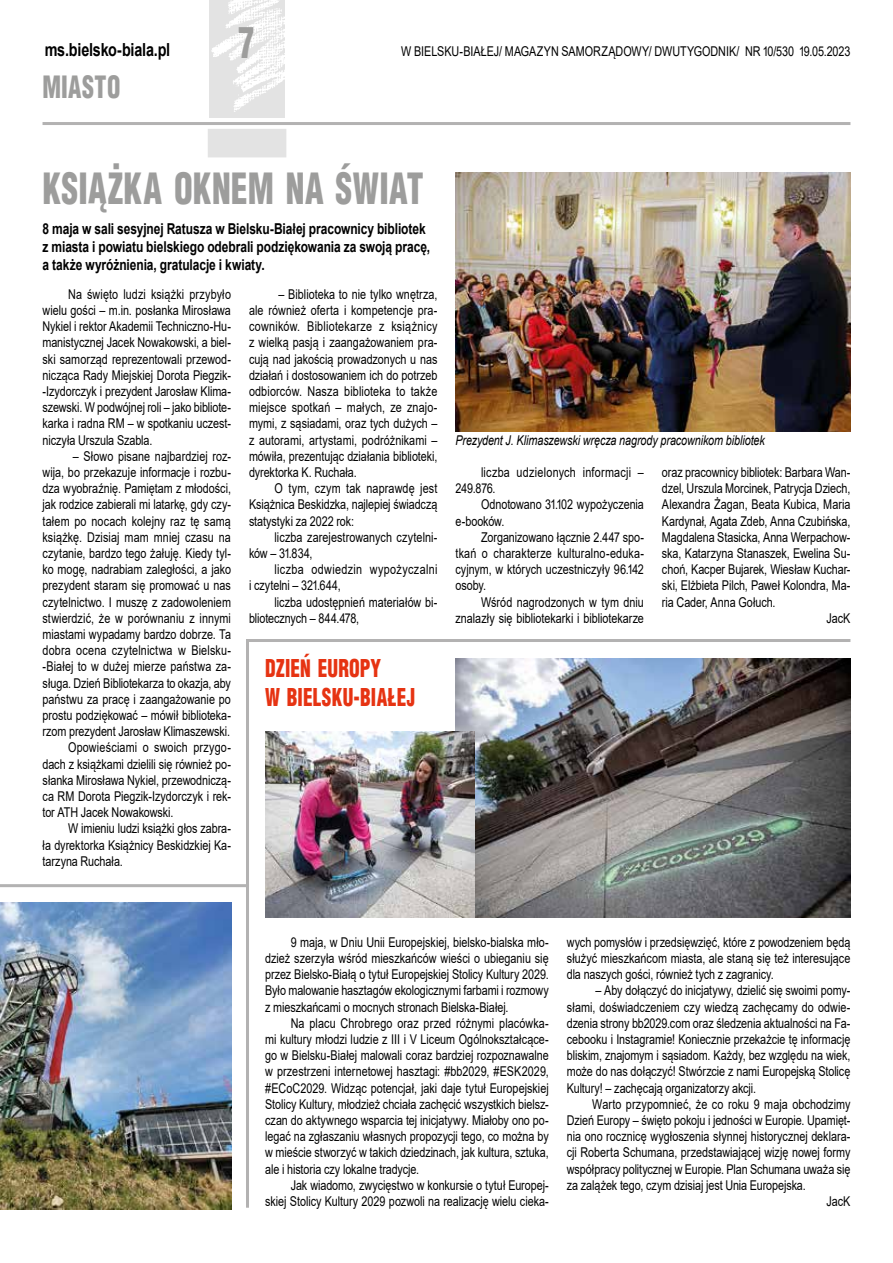
<style>
.page{position:relative;width:893px;height:1263px;background:#fff}
.page>*{position:absolute;margin:0;border:0;box-sizing:border-box;transform-origin:0 0}
.t1{font:900 42px "Switzerland Cond";letter-spacing:.015em;color:#9d9d9c;scale:.8 1}
.t2{font:900 30px "Switzerland Cond";letter-spacing:.02em;color:#9d9d9c;scale:.8 1}
.t3{font:900 24px/28.8px "Switzerland Cond";letter-spacing:.01em;color:#e63312;scale:.8 1}
.t4{font:700 18px "Arial";letter-spacing:-.015em;color:#000;scale:.8 1}
.t5{font:700 15px/18px "Arial";letter-spacing:-.005em;color:#000;scale:.8 1}
.t6{font:13.5px/16.2px "Arial";letter-spacing:-.005em;color:#000;text-align:justify;scale:.8 1}
.t7{font:13.5px "Arial";letter-spacing:.015em;color:#000;scale:.8 1}
.t8{font:italic 13.5px "Arial";letter-spacing:-.01em;color:#000;scale:.8 1}
.t9{font:13.5px/16.2px "Arial";letter-spacing:.025em;color:#000;scale:.8 1}
.t10{font:13.5px/16.2px "Arial";letter-spacing:.02em;color:#000;scale:.8 1}
</style>
<div class="page">
<hr style="left:43px;top:122px;width:807px;height:3px;background:#b3b2b2">
<img style="left:209px;top:0;width:76px;height:117px">
<div style="left:208px;top:129px;width:78px;height:28px;background:#e3e3e3"></div>
<img style="left:0;top:902px;width:231px;height:307px">
<hr style="left:0;top:884px;width:249px;height:3px;background:#b3b2b2">
<img style="left:455px;top:172px;width:395px;height:259px">
<hr style="left:249px;top:639px;width:601px;height:3px;background:#b3b2b2">
<hr style="left:246px;top:639px;width:3px;height:569px;background:#b3b2b2">
<img style="left:455px;top:658px;width:395px;height:259px">
<img style="left:265px;top:731px;width:209px;height:186px">
<h3 class="t4" style="left:45px;top:37px;width:158px">ms.bielsko-biala.pl</h3>
<h2 class="t2" style="left:43px;top:68px;width:99px">MIASTO</h2>
<h1 class="t1" style="left:238px;top:16px;width:22px">7</h1>
<p class="t6" style="left:401px;top:43px;width:563px">W BIELSKU-BIAŁEJ/ MAGAZYN SAMORZĄDOWY/ DWUTYGODNIK/ NR 10/530 19.05.2023</p>
<h1 class="t1" style="left:43px;top:162px;width:478px">KSIĄŻKA OKNEM NA ŚWIAT</h1>
<p class="t5" style="left:43px;top:220px;width:486px">8 maja w sali sesyjnej Ratusza w Bielsku-Białej pracownicy bibliotek z miasta i powiatu bielskiego odebrali podziękowania za swoją pracę, a także wyróżnienia, gratulacje i kwiaty.</p>
<p class="t6" style="left:249px;top:286px;width:237px;text-indent:29px">– Biblioteka to nie tylko wnętrza, ale również oferta i kompetencje pra&shy;cowników. Bibliotekarze z książnicy z wielką pasją i zaangażowaniem pra&shy;cują nad jakością prowadzonych u nas działań i dostosowaniem ich do potrzeb odbiorców. Nasza biblioteka to także miejsce spotkań – małych, ze znajo&shy;mymi, z sąsiadami, oraz tych dużych – z autorami, artystami, podróżnikami – mówiła, prezentując działania biblioteki, dyrektorka K. Ruchała.</p>
<p class="t6" style="left:249px;top:480px;width:237px;text-indent:26px">O tym, czym tak naprawdę jest Książnica Beskidzka, najlepiej świadczą statystyki za 2022 rok:</p>
<p class="t6" style="left:249px;top:529px;width:237px;text-indent:26px">liczba zarejestrowanych czytelni&shy;ków – 31.834,</p>
<p class="t9" style="left:249px;top:561px;width:237px;text-indent:26px">liczba odwiedzin wypożyczalni i czytelni – 321.644,</p>
<p class="t6" style="left:249px;top:594px;width:237px;text-indent:26px">liczba udostępnień materiałów bi&shy;bliotecznych – 844.478,</p>
<p class="t6" style="left:43px;top:286px;width:237px;text-indent:26px">Na święto ludzi książki przybyło wielu gości – m.in. posłanka Mirosława Nykiel i rektor Akademii Techniczno-Hu&shy;manistycznej Jacek Nowakowski, a biel&shy;ski samorząd reprezentowali przewod&shy;nicząca Rady Miejskiej Dorota Piegzik--Izydorczyk i prezydent Jarosław Klima&shy;szewski. W podwójnej roli – jako bibliote&shy;karka i radna RM – w spotkaniu uczest&shy;niczyła Urszula Szabla.</p>
<p class="t6" style="left:73px;top:448px;width:199px">– Słowo pisane najbardziej roz-</p>
<p class="t6" style="left:43px;top:464px;width:237px">wija, bo przekazuje informacje i rozbu-</p>
<p class="t6" style="left:43px;top:480px;width:237px">dza wyobraźnię. Pamiętam z młodości,</p>
<p class="t6" style="left:43px;top:496px;width:237px">jak rodzice zabierali mi latarkę, gdy czy-</p>
<p class="t6" style="left:43px;top:513px;width:237px">tałem po nocach kolejny raz tę samą</p>
<p class="t6" style="left:43px;top:529px;width:237px">książkę. Dzisiaj mam mniej czasu na</p>
<p class="t6" style="left:43px;top:545px;width:237px">czytanie, bardzo tego żałuję. Kiedy tyl-</p>
<p class="t6" style="left:43px;top:561px;width:237px">ko mogę, nadrabiam zaległości, a jako</p>
<p class="t6" style="left:43px;top:577px;width:237px">prezydent staram się promować u nas</p>
<p class="t6" style="left:43px;top:594px;width:237px">czytelnictwo. I muszę z zadowoleniem</p>
<p class="t6" style="left:43px;top:610px;width:237px">stwierdzić, że w porównaniu z innymi</p>
<p class="t6" style="left:43px;top:626px;width:237px">miastami wypadamy bardzo dobrze. Ta</p>
<p class="t7" style="left:43px;top:641px;width:237px">dobra ocena czytelnictwa w Bielsku-</p>
<p class="t6" style="left:43px;top:658px;width:237px">-Białej to w dużej mierze państwa za-</p>
<p class="t6" style="left:43px;top:675px;width:237px">sługa. Dzień Bibliotekarza to okazja, aby</p>
<p class="t6" style="left:43px;top:691px;width:237px">państwu za pracę i zaangażowanie po</p>
<p class="t6" style="left:43px;top:707px;width:237px">prostu podziękować – mówił biblioteka-</p>
<p class="t6" style="left:43px;top:723px;width:236px">rzom prezydent Jarosław Klimaszewski.</p>
<p class="t7" style="left:68px;top:738px;width:205px">Opowieściami o swoich przygo-</p>
<p class="t6" style="left:43px;top:756px;width:237px">dach z książkami dzielili się również po-</p>
<p class="t6" style="left:43px;top:772px;width:237px">słanka Mirosława Nykiel, przewodniczą-</p>
<p class="t6" style="left:43px;top:788px;width:237px">ca RM Dorota Piegzik-Izydorczyk i rek-</p>
<p class="t6" style="left:43px;top:804px;width:165px">tor ATH Jacek Nowakowski.</p>
<p class="t6" style="left:68px;top:820px;width:205px">W imieniu ludzi książki głos zabra-</p>
<p class="t6" style="left:43px;top:837px;width:237px">ła dyrektorka Książnicy Beskidzkiej Ka-</p>
<p class="t6" style="left:43px;top:853px;width:102px">tarzyna Ruchała.</p>
<h3 class="t3" style="left:265px;top:653px;width:189px">DZIEŃ EUROPY<br>W BIELSKU-BIAŁEJ</h3>
<p class="t8" style="left:455px;top:431px;width:388px">Prezydent J. Klimaszewski wręcza nagrody pracownikom bibliotek</p>
<p class="t10" style="left:455px;top:464px;width:237px;text-indent:26px">liczba udzielonych informacji –<br>249.876.</p>
<p class="t6" style="left:455px;top:496px;width:237px;text-indent:26px">Odnotowano 31.102 wypożyczenia e-booków.</p>
<p class="t6" style="left:455px;top:529px;width:237px;text-indent:26px">Zorganizowano łącznie 2.447 spo&shy;tkań o charakterze kulturalno-eduka&shy;cyjnym, w których uczestniczyły 96.142 osoby.</p>
<p class="t6" style="left:455px;top:594px;width:237px;text-align:right">Wśród nagrodzonych w tym dniu znalazły się bibliotekarki i bibliotekarze</p>
<p class="t6" style="left:662px;top:464px;width:237px">oraz pracownicy bibliotek: Barbara Wan-</p>
<p class="t6" style="left:662px;top:480px;width:237px">dzel, Urszula Morcinek, Patrycja Dziech,</p>
<p class="t6" style="left:662px;top:496px;width:237px">Alexandra Żagan, Beata Kubica, Maria</p>
<p class="t6" style="left:662px;top:513px;width:237px">Kardynał, Agata Zdeb, Anna Czubińska,</p>
<p class="t6" style="left:662px;top:529px;width:237px">Magdalena Stasicka, Anna Werpachow-</p>
<p class="t6" style="left:662px;top:545px;width:237px">ska, Katarzyna Stanaszek, Ewelina Su-</p>
<p class="t6" style="left:662px;top:561px;width:237px">choń, Kacper Bujarek, Wiesław Kuchar-</p>
<p class="t6" style="left:662px;top:577px;width:237px">ski, Elżbieta Pilch, Paweł Kolondra, Ma-</p>
<p class="t6" style="left:662px;top:594px;width:144px">ria Cader, Anna Gołuch.</p>
<p class="t6" style="left:826px;top:610px;width:31px">JacK</p>
<p class="t6" style="left:265px;top:934px;width:356px;text-indent:26px">9 maja, w Dniu Unii Europejskiej, bielsko-bialska mło&shy;dzież szerzyła wśród mieszkańców wieści o ubieganiu się przez Bielsko-Białą o tytuł Europejskiej Stolicy Kultury 2029.<br>Było malowanie hasztagów ekologicznymi farbami i rozmowy z mieszkańcami o mocnych stronach Bielska-Białej.</p>
<p class="t6" style="left:265px;top:1015px;width:356px;text-indent:26px">Na placu Chrobrego oraz przed różnymi placówka&shy;mi kultury młodzi ludzie z III i V Liceum Ogólnokształcące&shy;go w Bielsku-Białej malowali coraz bardziej rozpoznawalne w przestrzeni internetowej hasztagi: #bb2029, #ESK2029, #ECoC2029. Widząc potencjał, jaki daje tytuł Europejskiej Stolicy Kultury, młodzież chciała zachęcić wszystkich bielsz&shy;czan do aktywnego wsparcia tej inicjatywy. Miałoby ono po&shy;legać na zgłaszaniu własnych propozycji tego, co można by w mieście stworzyć w takich dziedzinach, jak kultura, sztuka, ale i historia czy lokalne tradycje.</p>
<p class="t6" style="left:265px;top:1177px;width:356px;text-align:right">Jak wiadomo, zwycięstwo w konkursie o tytuł Europej-<br>skiej Stolicy Kultury 2029 pozwoli na realizację wielu cieka-</p>
<p class="t6" style="left:567px;top:934px;width:356px">wych pomysłów i przedsięwzięć, które z powodzeniem będą służyć mieszkańcom miasta, ale staną się też interesujące dla naszych gości, również tych z zagranicy.</p>
<p class="t6" style="left:567px;top:982px;width:356px;text-indent:29px">– Aby dołączyć do inicjatywy, dzielić się swoimi pomy&shy;słami, doświadczeniem czy wiedzą zachęcamy do odwie&shy;dzenia strony bb2029.com oraz śledzenia aktualności na Fa&shy;cebooku i Instagramie! Koniecznie przekażcie tę informację bliskim, znajomym i sąsiadom. Każdy, bez względu na wiek, może do nas dołączyć! Stwórzcie z nami Europejską Stolicę Kultury! – zachęcają organizatorzy akcji.</p>
<p class="t6" style="left:592px;top:1096px;width:324px">Warto przypomnieć, że co roku 9 maja obchodzimy</p>
<p class="t6" style="left:567px;top:1112px;width:356px">Dzień Europy – święto pokoju i jedności w Europie. Upamięt-</p>
<p class="t6" style="left:567px;top:1128px;width:356px">nia ono rocznicę wygłoszenia słynnej historycznej deklara-</p>
<p class="t6" style="left:567px;top:1144px;width:356px">cji Roberta Schumana, przedstawiającej wizję nowej formy</p>
<p class="t6" style="left:567px;top:1161px;width:356px">współpracy politycznej w Europie. Plan Schumana uważa się</p>
<p class="t6" style="left:567px;top:1177px;width:300px">za zalążek tego, czym dzisiaj jest Unia Europejska.</p>
<p class="t6" style="left:826px;top:1193px;width:31px">JacK</p>
</div>
